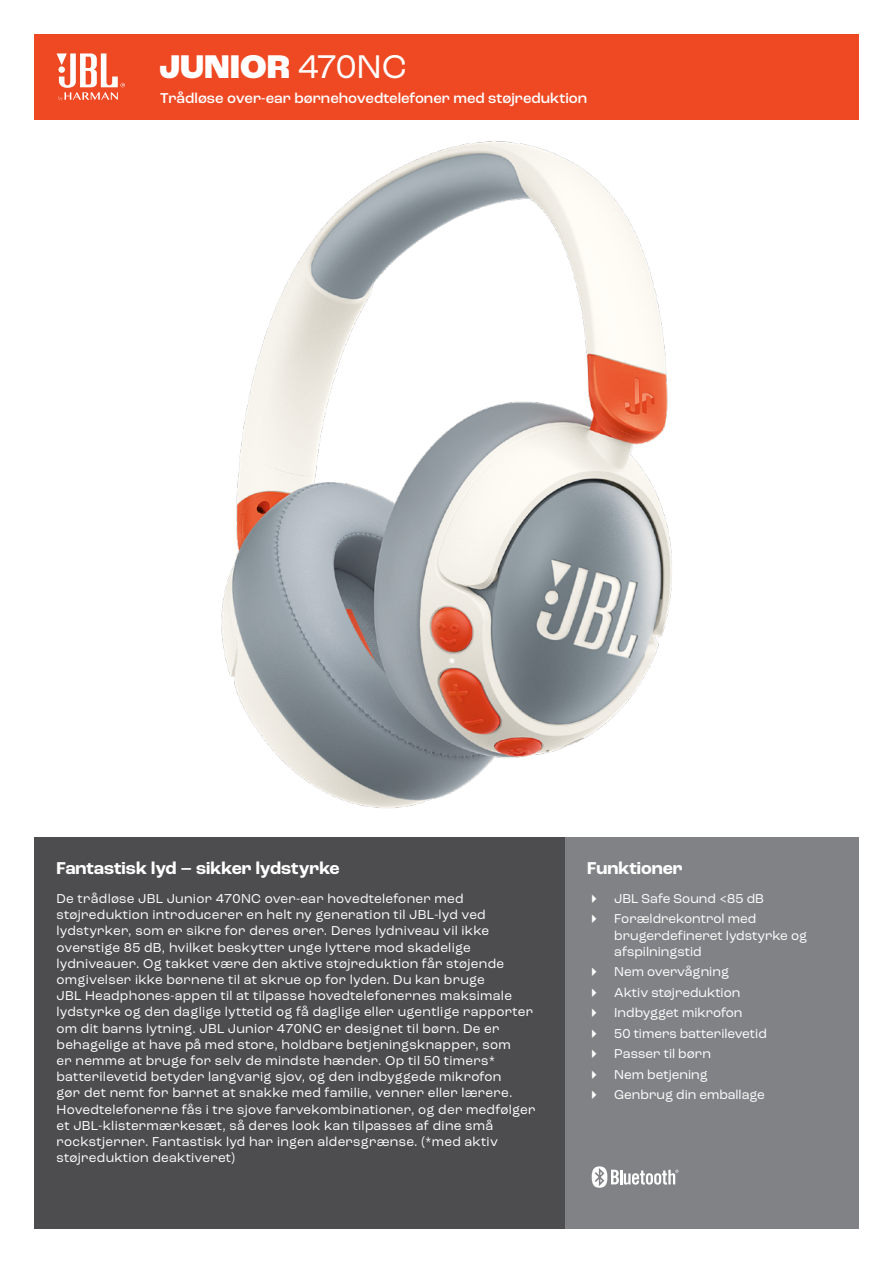
<style>
.page{position:relative;width:893px;height:1263px;background:#fff}
.page>*{position:absolute;margin:0;border:0;box-sizing:border-box;transform-origin:0 0}
.t1{font:800 34.5px "Roc Grotesk";color:#fff}
.t2{font:700 18px "Roc Grotesk";color:#fff}
.t3{font:500 15px "Roc Grotesk";color:#fff}
.t4{font:13.5px/16.2px "Roc Grotesk";letter-spacing:.02em;color:#fff}
.t5{font:13.5px/20.4px "Roc Grotesk";color:#fff}
.s1{font-weight:400}
</style>
<div class="page">
<img style="left:221px;top:141px;width:451px;height:667px">
<div style="left:565px;top:838px;width:294px;height:391px;background:#808285"></div>
<div style="left:34px;top:838px;width:531px;height:391px;background:#4d4d4f"></div>
<div style="left:34px;top:34px;width:825px;height:85px;background:#ef4923"></div>
<svg style="left:57px;top:53px;width:68px;height:48px"></svg>
<svg style="left:592px;top:1166px;width:86px;height:22px"></svg>
<h1 class="t1" style="left:159px;top:45px;width:249px">JUNIOR <span class="s1">470NC</span></h1>
<p class="t3" style="left:160px;top:89px;width:428px">Trådløse over-ear børnehovedtelefoner med støjreduktion</p>
<h2 class="t2" style="left:57px;top:857px;width:285px">Fantastisk lyd – sikker lydstyrke</h2>
<p class="t4" style="left:57px;top:890px;width:480px">De trådløse JBL Junior 470NC over-ear hovedtelefoner med støjreduktion introducerer en helt ny generation til JBL-lyd ved lydstyrker, som er sikre for deres ører. Deres lydniveau vil ikke overstige 85 dB, hvilket beskytter unge lyttere mod skadelige lydniveauer. Og takket være den aktive støjreduktion får støjende omgivelser ikke børnene til at skrue op for lyden. Du kan bruge<br>JBL Headphones-appen til at tilpasse hovedtelefonernes maksimale lydstyrke og den daglige lyttetid og få daglige eller ugentlige rapporter om dit barns lytning. JBL Junior 470NC er designet til børn. De er behagelige at have på med store, holdbare betjeningsknapper, som<br>er nemme at bruge for selv de mindste hænder. Op til 50 timers* batterilevetid betyder langvarig sjov, og den indbyggede mikrofon<br>gør det nemt for barnet at snakke med familie, venner eller lærere.<br>Hovedtelefonerne fås i tre sjove farvekombinationer, og der medfølger et JBL-klistermærkesæt, så deres look kan tilpasses af dine små rockstjerner. Fantastisk lyd har ingen aldersgrænse. (*med aktiv støjreduktion deaktiveret)</p>
<h2 class="t2" style="left:587px;top:857px;width:97px">Funktioner</h2>
<p class="t5" style="left:614px;top:888px;width:151px">JBL Safe Sound &lt;85 dB<br>Forældrekontrol med</p>
<p class="t5" style="left:614px;top:927px;width:195px;line-height:16.2px">brugerdefineret lydstyrke og afspilningstid</p>
<p class="t5" style="left:614px;top:961px;width:154px">Nem overvågning<br>Aktiv støjreduktion<br>Indbygget mikrofon<br>50 timers batterilevetid<br>Passer til børn<br>Nem betjening<br>Genbrug din emballage</p>
</div>
